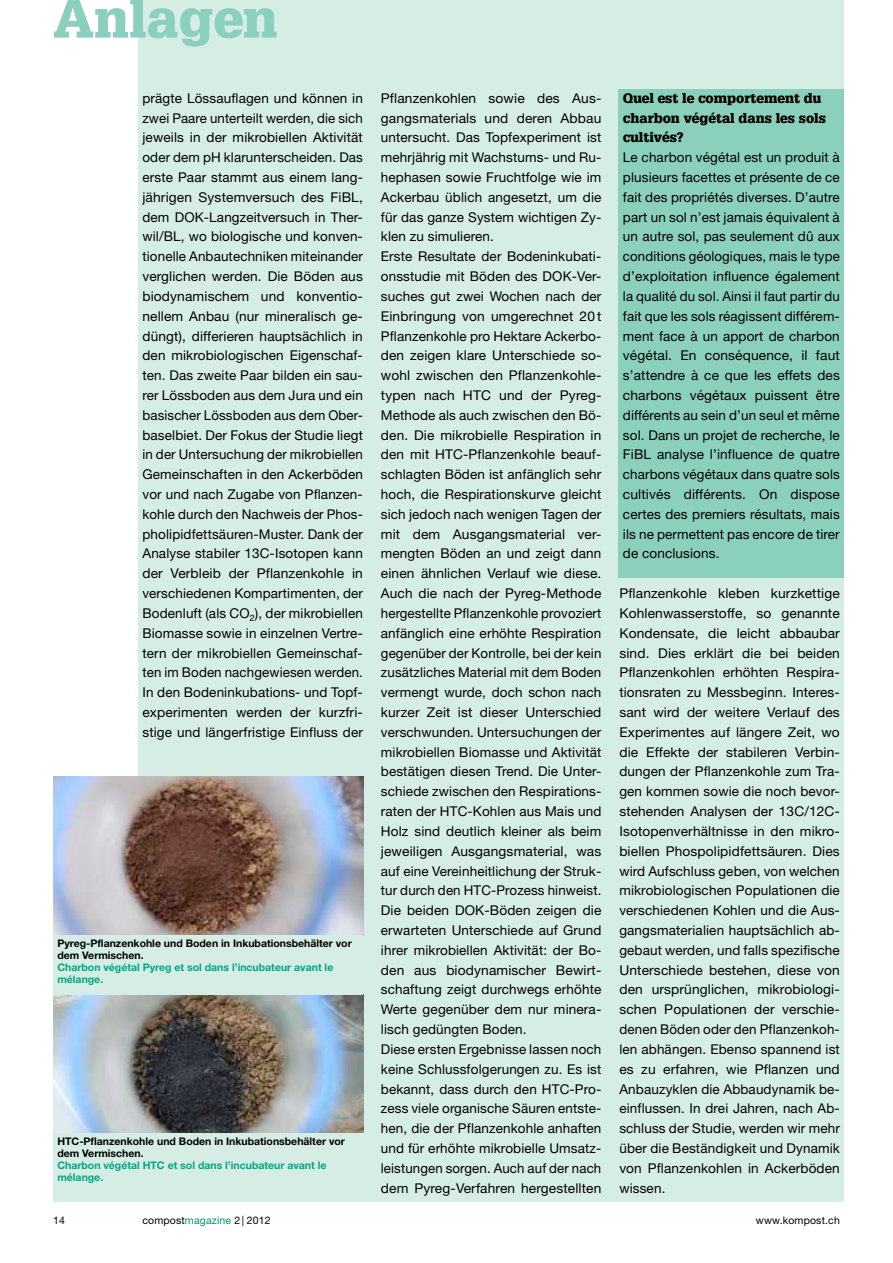
<style>
.page{position:relative;width:893px;height:1263px;background:#fff}
.page>*{position:absolute;margin:0;border:0;box-sizing:border-box;transform-origin:0 0}
.t1{font:900 52.5px "Glypha LT Std";color:#8bcfbd}
.t2{font:13.5px/19.8px "Helvetica Neue LT Std";letter-spacing:.01em;color:#000;text-align:justify}
.t3{font:900 13.5px/19.8px "Glypha LT Std";color:#000}
.t4{font:700 10.5px/12px "Helvetica Neue LT Std";color:#000}
.t5{font:700 10.5px/12px "Helvetica Neue LT Std";color:#00a87f}
.t6{font:10.5px "Helvetica Neue LT Std";letter-spacing:.015em;color:#000}
.s1{color:#009370}
</style>
<div class="page">
<div style="left:138px;top:0;width:706px;height:1201px;background:#d6ede5"></div>
<div style="left:619px;top:89px;width:225px;height:489px;background:#8bcfbd"></div>
<img style="left:53px;top:776px;width:311px;height:159px">
<img style="left:53px;top:994px;width:311px;height:139px">
<div style="left:53px;top:1133px;width:311px;height:68px;background:#d6ede5"></div>
<div style="left:53px;top:935px;width:310px;height:59px;background:#d6ede5"></div>
<h1 class="t1" style="left:53px;top:-13px;width:226px">Anlagen</h1>
<p class="t2" style="left:142px;top:88px;width:222px">prägte Lössauflagen und können in zwei Paare unterteilt werden, die sich jeweils in der mikrobiellen Aktivität oder dem pH klarunterscheiden. Das erste Paar stammt aus einem lang&shy;jährigen Systemversuch des FiBL, dem DOK-Langzeitversuch in Ther&shy;wil/BL, wo biologische und konven&shy;tionelle Anbautechniken miteinander verglichen werden. Die Böden aus biodynamischem und konventio&shy;nellem Anbau (nur mineralisch ge&shy;düngt), differieren hauptsächlich in den mikrobiologischen Eigenschaf&shy;ten. Das zweite Paar bilden ein sau&shy;rer Lössboden aus dem Jura und ein basischer Lössboden aus dem Ober&shy;baselbiet. Der Fokus der Studie liegt in der Untersuchung der mikrobiellen Gemeinschaften in den Ackerböden vor und nach Zugabe von Pflanzen&shy;kohle durch den Nachweis der Phos&shy;pholipidfettsäuren-Muster. Dank der Analyse stabiler 13C-Isotopen kann der Verbleib der Pflanzenkohle in verschiedenen Kompartimenten, der Bodenluft (als CO<sub>2</sub>), der mikrobiellen Biomasse sowie in einzelnen Vertre&shy;tern der mikrobiellen Gemeinschaf&shy;ten im Boden nachgewiesen werden.<br>In den Bodeninkubations- und Topf&shy;experimenten werden der kurzfri&shy;stige und längerfristige Einfluss der</p>
<p class="t2" style="left:381px;top:88px;width:222px;text-align:left">Pflanzenkohlen sowie des Aus&shy;gangsmaterials und deren Abbau untersucht. Das Topfexperiment ist mehrjährig mit Wachstums- und Ru&shy;hephasen sowie Fruchtfolge wie im Ackerbau üblich angesetzt, um die für das ganze System wichtigen Zy&shy;klen zu simulieren.<br>Erste Resultate der Bodeninkubati&shy;onsstudie mit Böden des DOK-Ver&shy;suches gut zwei Wochen nach der Einbringung von umgerechnet 20 t Pflanzenkohle pro Hektare Ackerbo&shy;den zeigen klare Unterschiede so&shy;wohl zwischen den Pflanzenkohle&shy;typen nach HTC und der Pyreg-Methode als auch zwischen den Bö&shy;den. Die mikrobielle Respiration in den mit HTC-Pflanzenkohle beauf&shy;schlagten Böden ist anfänglich sehr hoch, die Respirationskurve gleicht sich jedoch nach wenigen Tagen der mit dem Ausgangsmaterial ver&shy;mengten Böden an und zeigt dann einen ähnlichen Verlauf wie diese.<br>Auch die nach der Pyreg-Methode hergestellte Pflanzenkohle provoziert anfänglich eine erhöhte Respiration gegenüber der Kontrolle, bei der kein zusätzliches Material mit dem Boden vermengt wurde, doch schon nach kurzer Zeit ist dieser Unterschied verschwunden. Untersuchungen der mikrobiellen Biomasse und Aktivität bestätigen diesen Trend. Die Unter&shy;schiede zwischen den Respirations&shy;raten der HTC-Kohlen aus Mais und Holz sind deutlich kleiner als beim jeweiligen Ausgangsmaterial, was auf eine Vereinheitlichung der Struk&shy;tur durch den HTC-Prozess hinweist.<br>Die beiden DOK-Böden zeigen die erwarteten Unterschiede auf Grund ihrer mikrobiellen Aktivität: der Bo&shy;den aus biodynamischer Bewirt&shy;schaftung zeigt durchwegs erhöhte Werte gegenüber dem nur minera&shy;lisch gedüngten Boden.<br>Diese ersten Ergebnisse lassen noch keine Schlussfolgerungen zu. Es ist bekannt, dass durch den HTC-Pro&shy;zess viele organische Säuren entste&shy;hen, die der Pflanzenkohle anhaften und für erhöhte mikrobielle Umsatz&shy;leistungen sorgen. Auch auf der nach dem Pyreg-Verfahren hergestellten</p>
<p class="t4" style="left:57px;top:937px;width:296px">Pyreg-Pflanzenkohle und Boden in Inkubationsbehälter vor dem Vermischen.</p>
<p class="t5" style="left:57px;top:961px;width:277px">Charbon végétal Pyreg et sol dans l’incubateur avant le mélange.</p>
<p class="t4" style="left:57px;top:1135px;width:289px">HTC-Pflanzenkohle und Boden in Inkubationsbehälter vor dem Vermischen.</p>
<p class="t5" style="left:57px;top:1159px;width:271px">Charbon végétal HTC et sol dans l’incubateur avant le mélange.</p>
<p class="t3" style="left:623px;top:88px;width:205px">Quel est le comportement du charbon végétal dans les sols cultivés?</p>
<p class="t2" style="left:623px;top:147px;width:218px">Le charbon végétal est un produit à plusieurs facettes et présente de ce fait des propriétés diverses. D’autre part un sol n’est jamais équivalent à un autre sol, pas seulement dû aux conditions géologiques, mais le type d’exploitation influence également la qualité du sol. Ainsi il faut partir du fait que les sols réagissent différem&shy;ment face à un apport de charbon végétal. En conséquence, il faut s’attendre à ce que les effets des charbons végétaux puissent être différents au sein d’un seul et même sol. Dans un projet de recherche, le FiBL analyse l’influence de quatre charbons végétaux dans quatre sols cultivés différents. On dispose certes des premiers résultats, mais ils ne permettent pas encore de tirer de conclusions.</p>
<p class="t2" style="left:619px;top:583px;width:222px">Pflanzenkohle kleben kurzkettige Kohlenwasserstoffe, so genannte Kondensate, die leicht abbaubar sind. Dies erklärt die bei beiden Pflanzenkohlen erhöhten Respira&shy;tionsraten zu Messbeginn. Interes&shy;sant wird der weitere Verlauf des Experimentes auf längere Zeit, wo die Effekte der stabileren Verbin&shy;dungen der Pflanzenkohle zum Tra&shy;gen kommen sowie die noch bevor&shy;stehenden Analysen der 13C/12C-Isotopenverhältnisse in den mikro&shy;biellen Phospolipidfettsäuren. Dies wird Aufschluss geben, von welchen mikrobiologischen Populationen die verschiedenen Kohlen und die Aus&shy;gangsmaterialien hauptsächlich ab&shy;gebaut werden, und falls spezifische Unterschiede bestehen, diese von den ursprünglichen, mikrobiologi&shy;schen Populationen der verschie&shy;denen Böden oder den Pflanzenkoh&shy;len abhängen. Ebenso spannend ist es zu erfahren, wie Pflanzen und Anbauzyklen die Abbaudynamik be&shy;einflussen. In drei Jahren, nach Ab&shy;schluss der Studie, werden wir mehr über die Beständigkeit und Dynamik von Pflanzenkohlen in Ackerböden wissen.</p>
<p class="t6" style="left:53px;top:1214px;width:13px">14</p>
<p class="t6" style="left:142px;top:1214px;width:130px">compost<span class="s1">magazine</span> 2 | 2012</p>
<p class="t6" style="left:756px;top:1214px;width:85px">www.kompost.ch</p>
</div>
